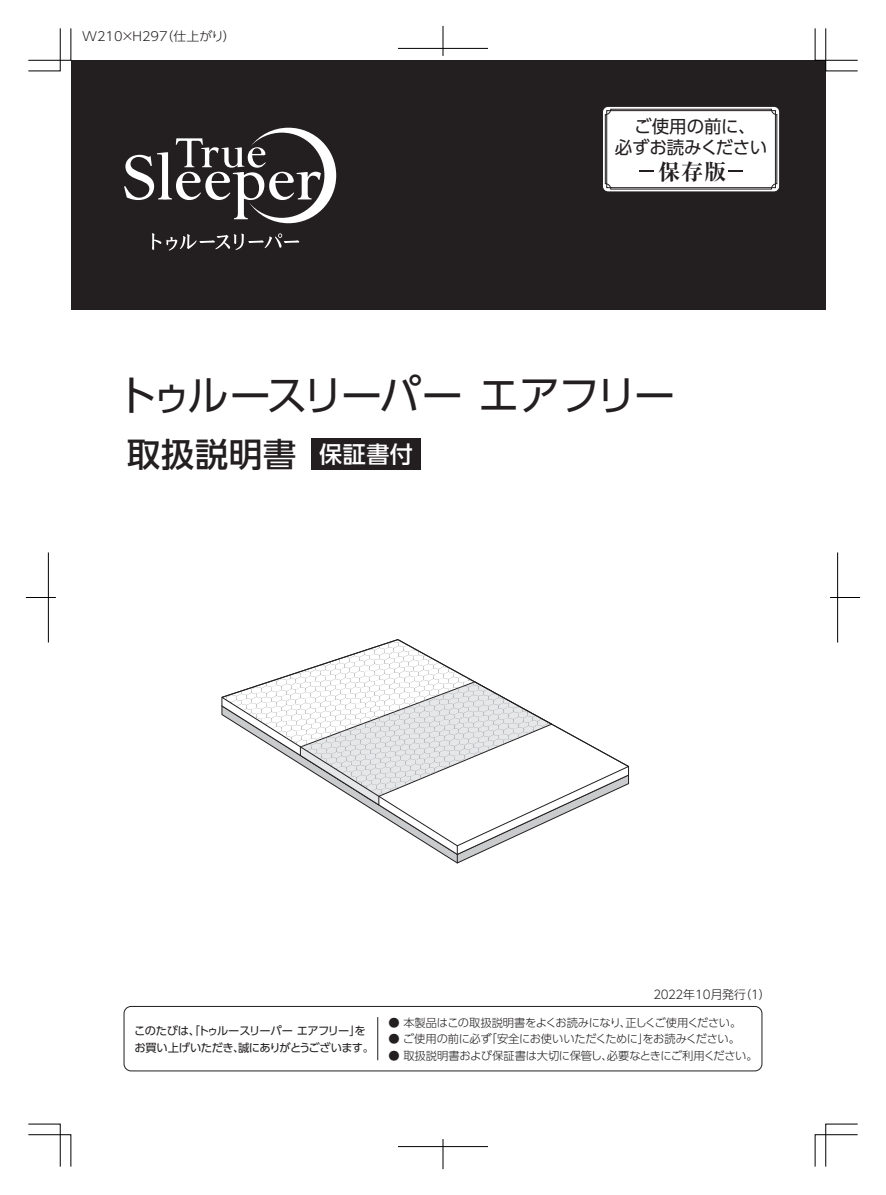
<style>
.page{position:relative;width:886px;height:1195px;background:#fff}
.page>*{position:absolute;margin:0;border:0;box-sizing:border-box;transform-origin:0 0}
.t1{font:41.25px "UD Shin Go Pro";letter-spacing:-.07em;color:#231f20}
.t2{font:500 33.12px "UD Shin Go Pro";letter-spacing:.025em;color:#231f20}
.t3{font:700 expanded 22px "Ryumin Pr 6";color:#231f20}
.t4{font:17.5px/21.2px "UD Shin Go Pr 6";letter-spacing:-.005em;color:#231f20;text-align:center}
.t5{font:300 12.5px "UD Shin Go Pro";color:#231f20;scale:1.04 1}
.t6{font:300 11.88px "UD Shin Go Pro";letter-spacing:-.19em;color:#231f20}
.t7{font:300 11.25px "UD Shin Go Pro";letter-spacing:-.03em;color:#231f20}
.t8{font:11.25px/16.2px "UD Shin Go Pro";letter-spacing:-.045em;color:#231f20}
.s1{font-weight:400;font-stretch:normal}
.s2{font-size:23px;color:#fff}
</style>
<div class="page">
<div style="left:71px;top:60px;width:755px;height:250px;background:#231f20"></div>
<div style="left:312px;top:438px;width:109px;height:31px;background:#231f20"></div>
<div style="left:124px;top:1005px;width:638px;height:65px;border:1px solid #231f20;border-radius:7px"></div>
<hr style="left:377px;top:1016px;width:1px;height:43px;background:#231f20">
<svg style="left:124px;top:128px;width:212px;height:95px"></svg>
<svg style="left:152px;top:233px;width:147px;height:17px"></svg>
<svg style="left:429px;top:846px;width:66px;height:9px"></svg>
<svg style="left:457px;top:846px;width:1px;height:16px"></svg>
<div style="left:602px;top:106px;width:178px;height:86px;background:#fff;border-radius:6px"></div>
<div style="left:602px;top:106px;width:178px;height:86px;border:1px solid #231f20;border-radius:6px"></div>
<div style="left:605px;top:109px;width:172px;height:80px;border:1px solid #231f20;border-radius:5px"></div>
<div style="left:606px;top:110px;width:170px;height:78px;border:1px solid #231f20"></div>
<svg style="left:221px;top:639px;width:408px;height:207px"></svg>
<svg style="left:28px;top:1123px;width:43px;height:43px"></svg>
<svg style="left:28px;top:28px;width:43px;height:43px"></svg>
<svg style="left:815px;top:28px;width:43px;height:43px"></svg>
<svg style="left:815px;top:1123px;width:43px;height:43px"></svg>
<hr style="left:26px;top:597px;width:30px;height:1px;background:#000">
<hr style="left:48px;top:552px;width:1px;height:90px;background:#000">
<hr style="left:830px;top:597px;width:30px;height:1px;background:#000">
<hr style="left:837px;top:552px;width:1px;height:90px;background:#000">
<hr style="left:398px;top:48px;width:90px;height:1px;background:#000">
<hr style="left:443px;top:26px;width:1px;height:30px;background:#000">
<hr style="left:398px;top:1146px;width:90px;height:1px;background:#000">
<hr style="left:443px;top:1138px;width:1px;height:30px;background:#000">
<p class="t5" style="left:82px;top:26px;width:149px">W210×H297（仕上がり）</p>
<h3 class="t4" style="left:615px;top:115px;width:154px">ご使用の前に、<br>必ずお読みください</h3>
<h3 class="t3" style="left:638px;top:154px;width:108px"><span class="s1">-</span>保存版<span class="s1">-</span></h3>
<h1 class="t1" style="left:117px;top:362px;width:560px">トゥルースリーパー エアフリー</h1>
<h2 class="t2" style="left:127px;top:427px;width:287px">取扱説明書 <span class="s2">保証書付</span></h2>
<p class="t8" style="left:134px;top:1022px;width:241px">このたびは、「トゥルースリーパー エアフリー」をお買い上げいただき、誠にありがとうございます。</p>
<p class="t6" style="left:651px;top:984px;width:121px">２０２２年 1 0月発行（１）</p>
<p class="t7" style="left:388px;top:1013px;width:355px">● 本製品はこの取扱説明書をよくお読みになり、正しくご使用ください。</p>
<p class="t7" style="left:388px;top:1029px;width:353px">● ご使用の前に必ず「安全にお使いいただくために」をお読みください。</p>
<p class="t7" style="left:388px;top:1045px;width:371px">● 取扱説明書および保証書は大切に保管し、必要なときにご利用ください。</p>
</div>
